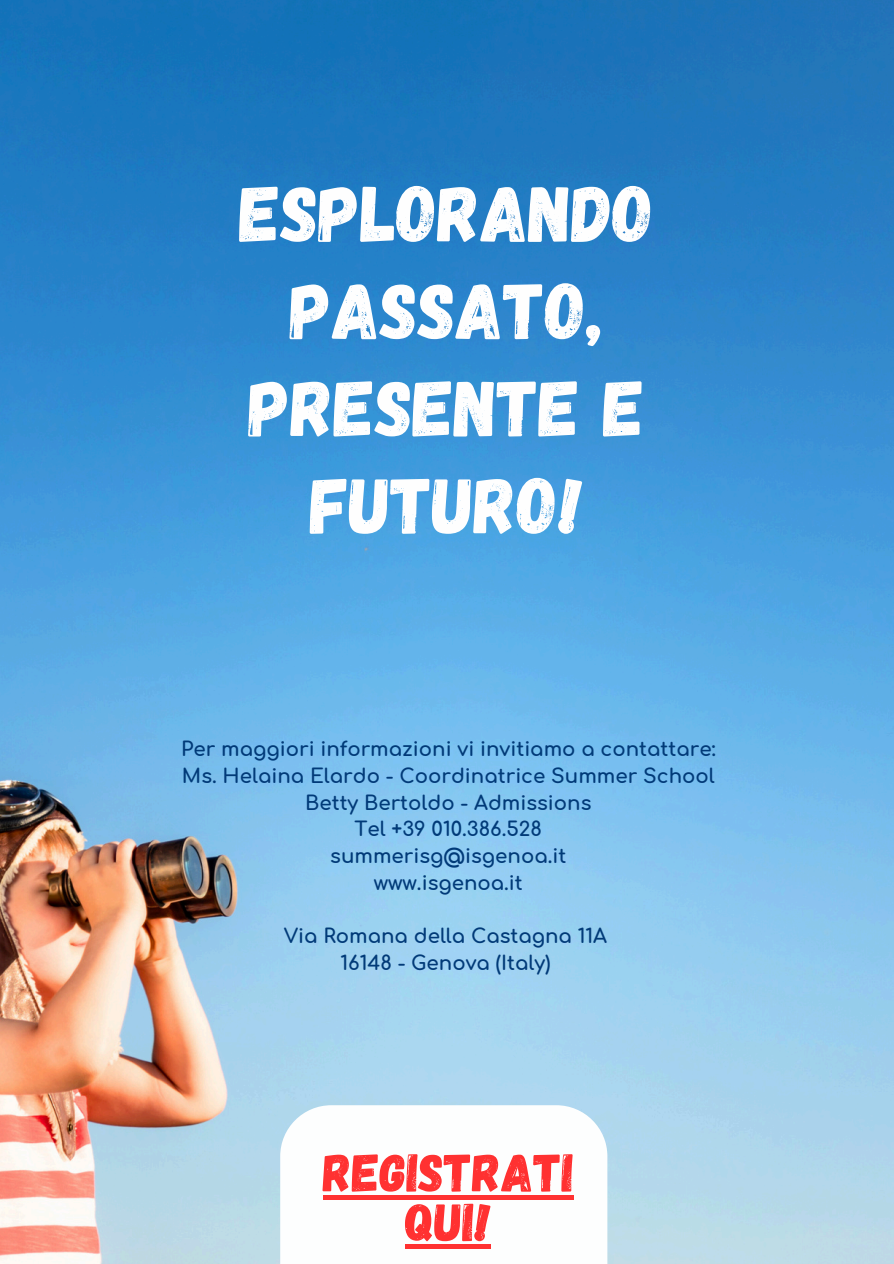
<style>
.page{position:relative;width:894px;height:1264px;background:#fff}
.page>*{position:absolute;margin:0;border:0;box-sizing:border-box;transform-origin:0 0}
.t1{font:79.2px/97.2px "Gagalin";color:#fefefe;text-align:center}
.t2{font:53.4px/49.5px "Gagalin";color:#ff3131;text-align:center}
.t3{font:700 19.8px "Comfortaa";color:#013a78}
</style>
<div class="page">
<img style="left:0;top:0;width:893px;height:1263px">
<div style="left:280px;top:1105px;width:327px;height:158px;background:#fdfefe"></div>
<div style="left:323px;top:1194px;width:250px;height:5px;background:#ff3131"></div>
<hr style="left:405px;top:1244px;width:86px;height:4px;background:#ff3131">
<p class="t1" style="left:240px;top:161px;width:415px">ESPLORANDO<br>PASSATO,<br>PRESENTE E<br>FUTURO!</p>
<p class="t3" style="left:181px;top:738px;width:535px">Per maggiori informazioni vi invitiamo a contattare:</p>
<h1 class="t3" style="left:182px;top:765px;width:534px">Ms. Helaina Elardo - Coordinatrice Summer School</h1>
<p class="t3" style="left:305px;top:792px;width:288px">Betty Bertoldo - Admissions</p>
<p class="t3" style="left:354px;top:818px;width:189px">Tel +39 010.386.528</p>
<p class="t3" style="left:330px;top:845px;width:237px">summerisg@isgenoa.it</p>
<p class="t3" style="left:373px;top:872px;width:150px">www.isgenoa.it</p>
<p class="t3" style="left:283px;top:925px;width:325px">Via Romana della Castagna 11A</p>
<p class="t3" style="left:340px;top:952px;width:211px">16148 - Genova (Italy)</p>
<p class="t2" style="left:323px;top:1145px;width:252px">REGISTRATI<br>QUI!</p>
</div>
